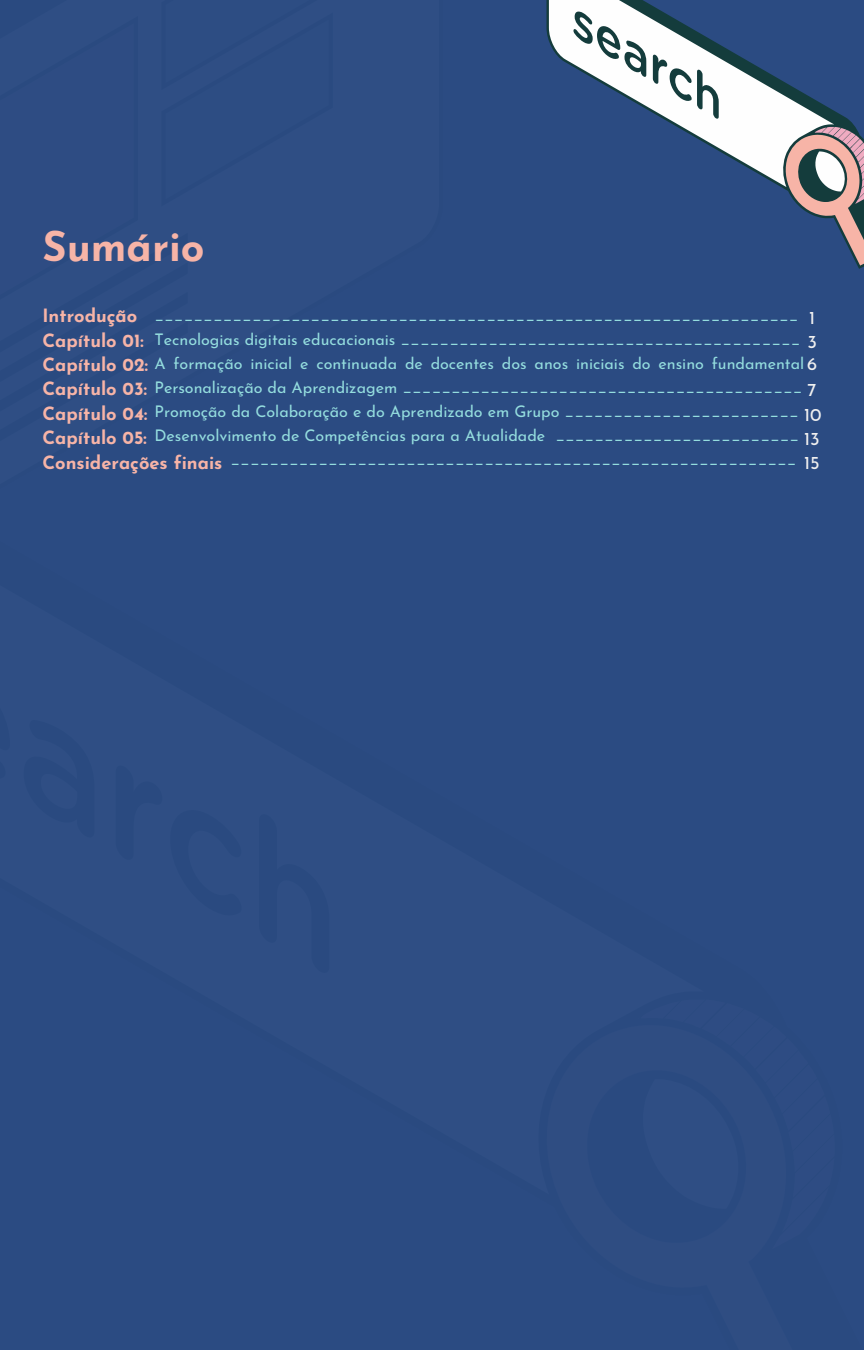
<style>
.page{position:relative;width:864px;height:1350px;background:#2b4b82}
.page>*{position:absolute;margin:0;border:0;box-sizing:border-box;transform-origin:0 0}
.t1{font:700 41.4px "Josefin Sans";color:#f7b4a7}
.t2{font:700 18.22px/24.3px "Josefin Sans";color:#f7b4a7}
.t3{font:18.22px "Josefin Sans";color:#efefef}
.t4{font:15.97px/24.1px "Josefin Sans";color:#94ddde}
</style>
<div class="page">
<svg style="left:546px;top:0;width:318px;height:269px"></svg>
<p class="t1" style="left:43px;top:230px;width:163px">Sumário</p>
<p class="t2" style="left:43px;top:305px;width:107px">Introdução<br>Capítulo 01:<br>Capítulo 02:<br>Capítulo 03:<br>Capítulo 04:<br>Capítulo 05:</p>
<p class="t2" style="left:43px;top:452px;width:181px">Considerações finais</p>
<p class="t3" style="left:809px;top:310px;width:8px">1</p>
<p class="t3" style="left:807px;top:334px;width:11px">3</p>
<p class="t3" style="left:807px;top:356px;width:11px">6</p>
<p class="t3" style="left:808px;top:383px;width:10px">7</p>
<p class="t3" style="left:804px;top:407px;width:19px">10</p>
<p class="t3" style="left:804px;top:431px;width:17px">13</p>
<p class="t3" style="left:804px;top:456px;width:17px">15</p>
<h2 class="t4" style="left:154px;top:305px;width:646px">__________________________________________________________________</h2>
<p class="t4" style="left:154px;top:329px;width:648px">Tecnologias digitais educacionais _________________________________________</p>
<h1 class="t4" style="left:154px;top:353px;width:651px">A formação inicial e continuada de docentes dos anos iniciais do ensino fundamental<br>Personalização da Aprendizagem _________________________________________</h1>
<p class="t4" style="left:154px;top:401px;width:646px">Promoção da Colaboração e do Aprendizado em Grupo ________________________</p>
<p class="t4" style="left:154px;top:425px;width:646px">Desenvolvimento de Competências para a Atualidade _________________________</p>
<p class="t4" style="left:231px;top:449px;width:568px">__________________________________________________________</p>
</div>
